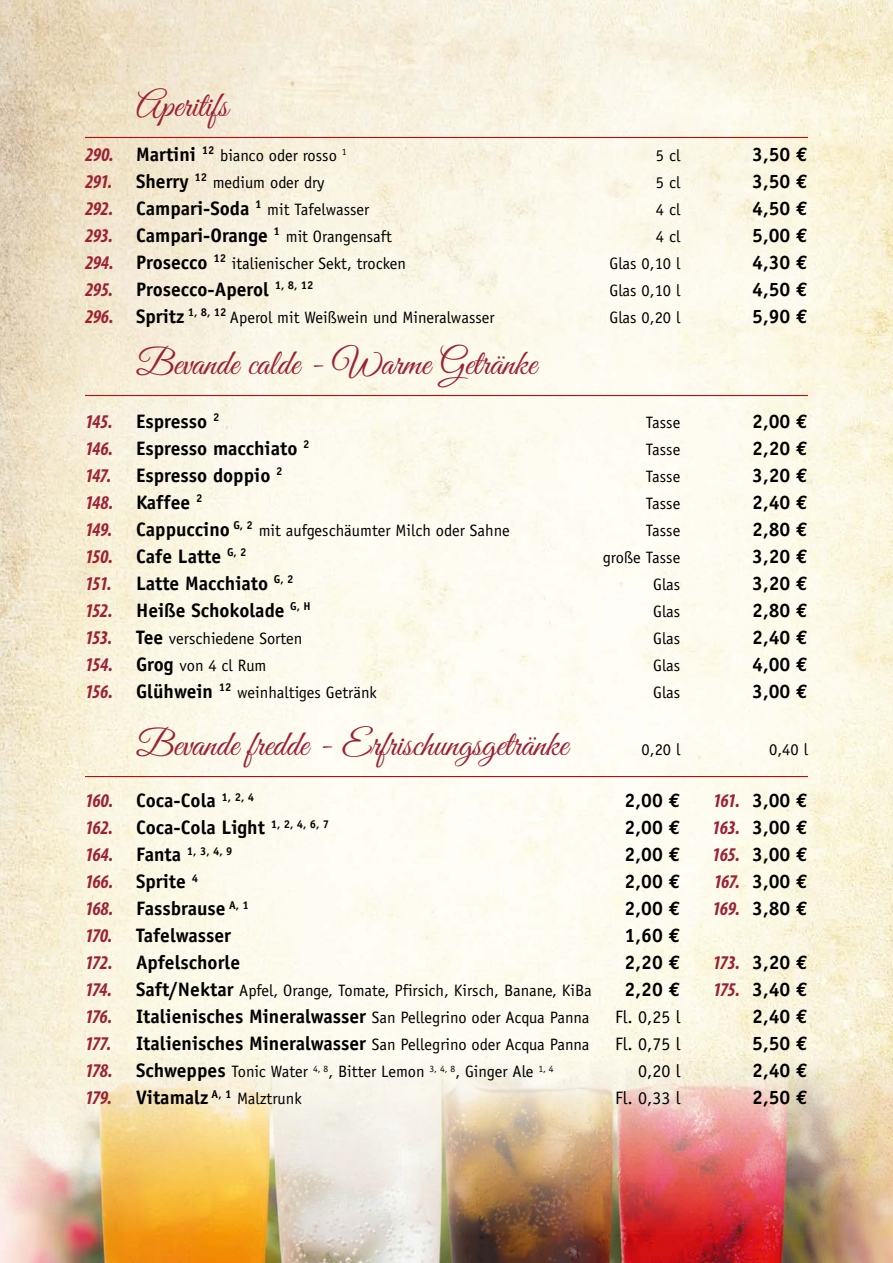
<style>
.page{position:relative;width:893px;height:1263px;background:#fff}
.page>*{position:absolute;margin:0;border:0;box-sizing:border-box;transform-origin:0 0}
.t1{font:36px "Great Vibes";color:#9b2235}
.t2{font:700 19.5px "Officina Sans";color:#000}
.t3{font:italic 700 condensed 19.5px "Myriad Pro";letter-spacing:-.05em;color:#9b2235}
.t4{font:18px "Officina Sans";color:#000}
.t5{font:16.5px "Officina Sans";color:#000}
.t6{font:700 11.4px "Officina Sans";color:#000}
.s1{font-family:"Myriad Pro";font-weight:700;font-style:italic;font-stretch:condensed;font-size:19.5px;color:#9b2235}
.s2{font-weight:700;font-size:19.5px}
.s3{font-family:"Euro Mono"}
.s4{font-family:"Myriad Pro";font-style:italic;font-stretch:condensed;color:#9b2235}
.s5{font-weight:400;font-size:16.5px}
.s6{font-family:"Officina Sans";font-style:normal;font-stretch:normal;color:#000}
.s7{font-family:"Euro Mono";font-style:normal;font-stretch:normal;color:#000}
.s8{font-family:"Myriad Pro";font-style:italic;font-stretch:condensed;font-size:19.5px;color:#9b2235}
.s9{font-size:19.5px}
</style>
<div class="page">
<img style="left:0;top:0;width:893px;height:958px">
<img style="left:0;top:958px;width:893px;height:305px">
<hr style="left:85px;top:137px;width:723px;height:1px;background:#b4100e">
<hr style="left:85px;top:395px;width:723px;height:1px;background:#b4100e">
<hr style="left:85px;top:776px;width:723px;height:1px;background:#b4100e">
<h1 class="t1" style="left:136px;top:85px;width:94px">Aperitifs</h1>
<p class="t5" style="left:85px;top:145px;width:263px"><span class="s1">290.</span> <span class="s2">Martini</span> <sup>12</sup> bianco oder rosso <sup>1</sup></p>
<p class="t5" style="left:656px;top:145px;width:26px">5 cl</p>
<p class="t2" style="left:752px;top:142px;width:57px">3,50 <span class="s3">E</span></p>
<p class="t5" style="left:85px;top:172px;width:241px"><span class="s1">291.</span> <span class="s2">Sherry</span> <sup>12</sup> medium oder dry</p>
<p class="t5" style="left:656px;top:172px;width:26px">5 cl</p>
<p class="t2" style="left:752px;top:169px;width:57px">3,50 <span class="s3">E</span></p>
<p class="t5" style="left:85px;top:199px;width:286px"><span class="s1">292.</span> <span class="s2">Campari-Soda</span> <sup>1</sup> mit Tafelwasser</p>
<p class="t5" style="left:656px;top:199px;width:26px">4 cl</p>
<p class="t2" style="left:752px;top:196px;width:57px">4,50 <span class="s3">E</span></p>
<p class="t2" style="left:85px;top:223px;width:308px"><span class="s4">293.</span> Campari-Orange <sup>1</sup> <span class="s5">mit Orangensaft</span></p>
<p class="t5" style="left:656px;top:226px;width:26px">4 cl</p>
<p class="t2" style="left:752px;top:223px;width:57px">5,00 <span class="s3">E</span></p>
<p class="t5" style="left:85px;top:253px;width:322px"><span class="s1">294.</span> <span class="s2">Prosecco</span> <sup>12</sup> italienischer Sekt, trocken</p>
<p class="t5" style="left:609px;top:253px;width:72px">Glas 0,10 l</p>
<p class="t2" style="left:752px;top:250px;width:57px">4,30 <span class="s3">E</span></p>
<p class="t2" style="left:85px;top:277px;width:230px"><span class="s4">295.</span> Prosecco-Aperol <sup>1,</sup> <sup>8,</sup> <sup>12</sup></p>
<p class="t5" style="left:609px;top:280px;width:72px">Glas 0,10 l</p>
<p class="t2" style="left:752px;top:277px;width:57px">4,50 <span class="s3">E</span></p>
<p class="t5" style="left:85px;top:307px;width:411px"><span class="s1">296.</span> <span class="s2">Spritz</span> <sup>1,</sup> <sup>8,</sup> <sup>12</sup> Aperol mit Weißwein und Mineralwasser</p>
<p class="t5" style="left:609px;top:307px;width:72px">Glas 0,20 l</p>
<p class="t2" style="left:752px;top:304px;width:57px">5,90 <span class="s3">E</span></p>
<h1 class="t1" style="left:136px;top:343px;width:402px">Bevande calde - Warme Getränke</h1>
<p class="t2" style="left:85px;top:409px;width:136px"><span class="s4">145.</span> Espresso <sup>2</sup></p>
<p class="t5" style="left:646px;top:412px;width:36px">Tasse</p>
<p class="t2" style="left:752px;top:409px;width:57px">2,00 <span class="s3">E</span></p>
<p class="t2" style="left:85px;top:436px;width:226px"><span class="s4">146.</span> Espresso macchiato <sup>2</sup></p>
<p class="t5" style="left:646px;top:439px;width:36px">Tasse</p>
<p class="t2" style="left:752px;top:436px;width:57px">2,20 <span class="s3">E</span></p>
<p class="t3" style="left:85px;top:465px;width:27px">147.</p>
<p class="t2" style="left:136px;top:463px;width:148px">Espresso doppio <sup>2</sup></p>
<p class="t5" style="left:646px;top:466px;width:36px">Tasse</p>
<p class="t2" style="left:752px;top:463px;width:57px">3,20 <span class="s3">E</span></p>
<p class="t2" style="left:85px;top:490px;width:119px"><span class="s4">148.</span> Kaffee <sup>2</sup></p>
<p class="t5" style="left:646px;top:493px;width:36px">Tasse</p>
<p class="t2" style="left:752px;top:490px;width:57px">2,40 <span class="s3">E</span></p>
<p class="t5" style="left:85px;top:520px;width:426px"><span class="s1">149.</span> <span class="s2">Cappuccino</span> <sup>G,</sup> <sup>2</sup> mit aufgeschäumter Milch oder Sahne</p>
<p class="t5" style="left:646px;top:520px;width:36px">Tasse</p>
<p class="t2" style="left:752px;top:517px;width:57px">2,80 <span class="s3">E</span></p>
<p class="t2" style="left:85px;top:544px;width:163px"><span class="s4">150.</span> Cafe Latte <sup>G,</sup> <sup>2</sup></p>
<p class="t5" style="left:603px;top:547px;width:79px">große Tasse</p>
<p class="t2" style="left:752px;top:544px;width:57px">3,20 <span class="s3">E</span></p>
<p class="t3" style="left:85px;top:573px;width:28px">151.</p>
<p class="t2" style="left:136px;top:571px;width:159px">Latte Macchiato <sup>G,</sup> <sup>2</sup></p>
<p class="t5" style="left:653px;top:574px;width:29px">Glas</p>
<p class="t2" style="left:752px;top:571px;width:57px">3,20 <span class="s3">E</span></p>
<p class="t2" style="left:85px;top:598px;width:227px"><span class="s4">152.</span> Heiße Schokolade <sup>G,</sup> <sup>H</sup></p>
<p class="t5" style="left:653px;top:601px;width:29px">Glas</p>
<p class="t2" style="left:752px;top:598px;width:57px">2,80 <span class="s3">E</span></p>
<p class="t5" style="left:85px;top:628px;width:219px"><span class="s1">153.</span> <span class="s2">Tee</span> verschiedene Sorten</p>
<p class="t5" style="left:653px;top:628px;width:29px">Glas</p>
<p class="t2" style="left:752px;top:625px;width:57px">2,40 <span class="s3">E</span></p>
<p class="t5" style="left:85px;top:655px;width:183px"><span class="s1">154.</span> <span class="s2">Grog</span> von 4 cl Rum</p>
<p class="t5" style="left:653px;top:655px;width:29px">Glas</p>
<p class="t2" style="left:752px;top:652px;width:57px">4,00 <span class="s3">E</span></p>
<p class="t5" style="left:85px;top:682px;width:293px"><span class="s1">156.</span> <span class="s2">Glühwein</span> <sup>12</sup> weinhaltiges Getränk</p>
<p class="t5" style="left:653px;top:682px;width:29px">Glas</p>
<p class="t2" style="left:752px;top:679px;width:57px">3,00 <span class="s3">E</span></p>
<h1 class="t1" style="left:136px;top:724px;width:434px">Bevande fredde - Erfrischungsgetränke</h1>
<p class="t5" style="left:642px;top:739px;width:40px">0,20 l</p>
<p class="t5" style="left:769px;top:739px;width:40px">0,40 l</p>
<p class="t2" style="left:85px;top:788px;width:171px"><span class="s4">160.</span> Coca-Cola <sup>1,</sup> <sup>2,</sup> <sup>4</sup></p>
<p class="t2" style="left:625px;top:788px;width:57px">2,00 <span class="s3">E</span></p>
<p class="t3" style="left:713px;top:790px;width:96px">161. <span class="s6">3,00</span> <span class="s7">E</span></p>
<p class="t2" style="left:85px;top:815px;width:246px"><span class="s4">162.</span> Coca-Cola Light <sup>1,</sup> <sup>2,</sup> <sup>4,</sup> <sup>6,</sup> <sup>7</sup></p>
<p class="t2" style="left:625px;top:815px;width:57px">2,00 <span class="s3">E</span></p>
<p class="t3" style="left:712px;top:817px;width:97px">163. <span class="s6">3,00</span> <span class="s7">E</span></p>
<p class="t6" style="left:85px;top:844px;width:149px"><span class="s8">164.</span> <span class="s9">Fanta</span> 1, 3, 4, 9</p>
<p class="t2" style="left:625px;top:842px;width:57px">2,00 <span class="s3">E</span></p>
<p class="t3" style="left:712px;top:844px;width:97px">165. <span class="s6">3,00</span> <span class="s7">E</span></p>
<p class="t2" style="left:85px;top:869px;width:114px"><span class="s4">166.</span> Sprite <sup>4</sup></p>
<p class="t2" style="left:625px;top:869px;width:57px">2,00 <span class="s3">E</span></p>
<p class="t3" style="left:714px;top:871px;width:96px">167. <span class="s6">3,00</span> <span class="s7">E</span></p>
<p class="t2" style="left:85px;top:896px;width:165px"><span class="s4">168.</span> Fassbrause <sup>A,</sup> <sup>1</sup></p>
<p class="t2" style="left:625px;top:896px;width:57px">2,00 <span class="s3">E</span></p>
<p class="t3" style="left:712px;top:898px;width:97px">169. <span class="s6">3,80</span> <span class="s7">E</span></p>
<p class="t2" style="left:85px;top:923px;width:147px"><span class="s4">170.</span> Tafelwasser</p>
<p class="t2" style="left:625px;top:923px;width:57px">1,60 <span class="s3">E</span></p>
<p class="t2" style="left:85px;top:950px;width:157px"><span class="s4">172.</span> Apfelschorle</p>
<p class="t2" style="left:625px;top:950px;width:57px">2,20 <span class="s3">E</span></p>
<p class="t3" style="left:713px;top:952px;width:97px">173. <span class="s6">3,20</span> <span class="s7">E</span></p>
<p class="t5" style="left:85px;top:981px;width:508px"><span class="s1">174.</span> <span class="s2">Saft/Nektar</span> Apfel, Orange, Tomate, Pfirsich, Kirsch, Banane, KiBa</p>
<p class="t2" style="left:625px;top:977px;width:57px">2,20 <span class="s3">E</span></p>
<p class="t3" style="left:713px;top:979px;width:96px">175. <span class="s6">3,40</span> <span class="s7">E</span></p>
<p class="t5" style="left:85px;top:1008px;width:506px"><span class="s1">176.</span> <span class="s2">Italienisches Mineralwasser</span> San Pellegrino oder Acqua Panna</p>
<p class="t4" style="left:615px;top:1007px;width:67px">Fl. 0,25 l</p>
<p class="t2" style="left:752px;top:1004px;width:57px">2,40 <span class="s3">E</span></p>
<p class="t3" style="left:85px;top:1033px;width:28px">177.</p>
<p class="t5" style="left:136px;top:1035px;width:455px"><span class="s2">Italienisches Mineralwasser</span> San Pellegrino oder Acqua Panna</p>
<p class="t4" style="left:615px;top:1034px;width:67px">Fl. 0,75 l</p>
<p class="t2" style="left:752px;top:1031px;width:57px">5,50 <span class="s3">E</span></p>
<p class="t5" style="left:85px;top:1062px;width:470px"><span class="s1">178.</span> <span class="s2">Schweppes</span> Tonic Water <sup>4,</sup> <sup>8</sup>, Bitter Lemon <sup>3,</sup> <sup>4,</sup> <sup>8</sup>, Ginger Ale <sup>1,</sup> <sup>4</sup></p>
<p class="t4" style="left:638px;top:1061px;width:44px">0,20 l</p>
<p class="t2" style="left:752px;top:1058px;width:57px">2,40 <span class="s3">E</span></p>
<p class="t5" style="left:85px;top:1089px;width:218px"><span class="s1">179.</span> <span class="s2">Vitamalz</span> <sup>A,</sup> <sup>1</sup> Malztrunk</p>
<p class="t4" style="left:615px;top:1088px;width:67px">Fl. 0,33 l</p>
<p class="t2" style="left:752px;top:1085px;width:57px">2,50 <span class="s3">E</span></p>
</div>
